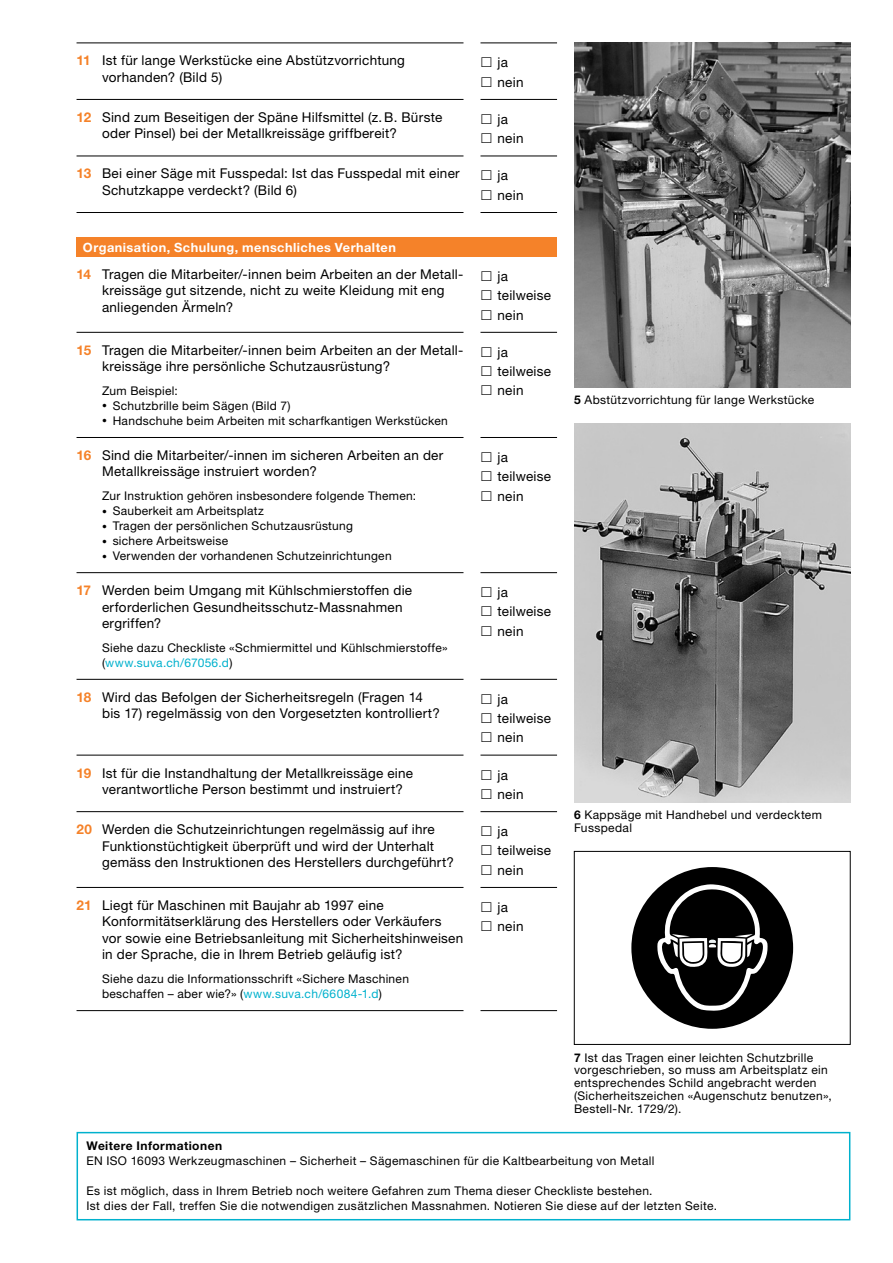
<style>
.page{position:relative;width:893px;height:1263px;background:#fff}
.page>*{position:absolute;margin:0;border:0;box-sizing:border-box;transform-origin:0 0}
.t1{font:13.5px/19.2px "Helvetica Neue LT Std";letter-spacing:.02em;color:#000}
.t2{font:700 12.75px "Helvetica Neue LT Std";letter-spacing:.035em;color:#fff}
.t3{font:12px/12.8px "Helvetica Neue LT Std";letter-spacing:.025em;color:#000}
.t4{font:700 12px "Helvetica Neue LT Std";letter-spacing:.035em;color:#000}
.s1{font-weight:700;color:#f58229}
.s2{font-size:9.75px}
.s3{color:#00b1cd}
.s4{font-weight:700}
</style>
<div class="page">
<img style="left:574px;top:43px;width:276px;height:344px">
<img style="left:574px;top:423px;width:276px;height:379px">
<div style="left:631px;top:867px;width:162px;height:162px;background:#000;border-radius:50%"></div>
<svg style="left:657px;top:884px;width:111px;height:127px"></svg>
<div style="left:574px;top:851px;width:276px;height:194px;border:1px solid #000"></div>
<hr style="left:480px;top:43px;width:77px;height:1px;background:#000">
<hr style="left:480px;top:99px;width:77px;height:1px;background:#000">
<hr style="left:480px;top:156px;width:77px;height:1px;background:#000">
<hr style="left:480px;top:212px;width:77px;height:1px;background:#000">
<hr style="left:77px;top:43px;width:386px;height:1px;background:#000">
<hr style="left:77px;top:99px;width:386px;height:1px;background:#000">
<hr style="left:77px;top:156px;width:386px;height:1px;background:#000">
<hr style="left:77px;top:212px;width:386px;height:1px;background:#000">
<div style="left:77px;top:237px;width:480px;height:19px;background:#f58229"></div>
<hr style="left:480px;top:332px;width:77px;height:1px;background:#000">
<hr style="left:480px;top:437px;width:77px;height:1px;background:#000">
<hr style="left:480px;top:572px;width:77px;height:1px;background:#000">
<hr style="left:480px;top:679px;width:77px;height:1px;background:#000">
<hr style="left:480px;top:755px;width:77px;height:1px;background:#000">
<hr style="left:480px;top:811px;width:77px;height:1px;background:#000">
<hr style="left:480px;top:887px;width:77px;height:1px;background:#000">
<hr style="left:480px;top:1010px;width:77px;height:1px;background:#000">
<hr style="left:77px;top:332px;width:386px;height:1px;background:#000">
<hr style="left:77px;top:437px;width:386px;height:1px;background:#000">
<hr style="left:77px;top:572px;width:386px;height:1px;background:#000">
<hr style="left:77px;top:679px;width:386px;height:1px;background:#000">
<hr style="left:77px;top:755px;width:386px;height:1px;background:#000">
<hr style="left:77px;top:811px;width:386px;height:1px;background:#000">
<hr style="left:77px;top:887px;width:386px;height:1px;background:#000">
<hr style="left:77px;top:1010px;width:386px;height:1px;background:#000">
<div style="left:77px;top:1132px;width:773px;height:88px;border:2px solid #00b1cd"></div>
<p class="t1" style="left:102px;top:52px;width:304px;line-height:16.5px;text-indent:-26px"><span class="s1">11</span> Ist für lange Werkstücke eine Abstützvorrichtung vorhanden? (Bild 5)</p>
<p class="t1" style="left:497px;top:53px;width:28px">ja nein</p>
<p class="t1" style="left:102px;top:109px;width:342px;line-height:16.5px;text-indent:-26px"><span class="s1">12</span> Sind zum Beseitigen der Späne Hilfsmittel (z.B. Bürste oder Pinsel) bei der Metallkreissäge griffbereit?</p>
<p class="t1" style="left:498px;top:109px;width:28px">ja nein</p>
<p class="t1" style="left:102px;top:165px;width:359px;line-height:16.5px;text-indent:-26px"><span class="s1">13</span> Bei einer Säge mit Fusspedal: Ist das Fusspedal mit einer<br>Schutzkappe verdeckt? (Bild 6)</p>
<p class="t1" style="left:498px;top:166px;width:28px">ja nein</p>
<p class="t2" style="left:83px;top:239px;width:314px">Organisation, Schulung, menschliches Verhalten</p>
<p class="t1" style="left:102px;top:266px;width:363px;line-height:16.5px;text-indent:-26px"><span class="s1">14</span> Tragen die Mitarbeiter/-innen beim Arbeiten an der Metall&shy;kreissäge gut sitzende, nicht zu weite Kleidung mit eng anliegenden Ärmeln?</p>
<p class="t1" style="left:497px;top:266px;width:55px">ja teilweise nein</p>
<p class="t1" style="left:102px;top:341px;width:363px;line-height:16.5px;text-indent:-26px"><span class="s1">15</span> Tragen die Mitarbeiter/-innen beim Arbeiten an der Metall&shy;kreissäge ihre persönliche Schutzausrüstung?</p>
<p class="t3" style="left:102px;top:384px;width:77px">Zum Beispiel:</p>
<p class="t3" style="left:102px;top:399px;width:190px"><span class="s2">•</span> Schutzbrille beim Sägen (Bild 7)</p>
<p class="t3" style="left:102px;top:414px;width:347px"><span class="s2">•</span> Handschuhe beim Arbeiten mit scharfkantigen Werkstücken</p>
<p class="t1" style="left:497px;top:342px;width:55px">ja teilweise nein</p>
<p class="t1" style="left:102px;top:447px;width:343px;line-height:16.5px;text-indent:-26px"><span class="s1">16</span> Sind die Mitarbeiter/-innen im sicheren Arbeiten an der<br>Metallkreissäge instruiert worden?</p>
<p class="t3" style="left:102px;top:489px;width:316px">Zur Instruktion gehören insbesondere folgende Themen:</p>
<p class="t3" style="left:102px;top:504px;width:163px"><span class="s2">•</span> Sauberkeit am Arbeitsplatz</p>
<p class="t3" style="left:102px;top:519px;width:252px"><span class="s2">•</span> Tragen der persönlichen Schutzausrüstung</p>
<p class="t3" style="left:102px;top:534px;width:128px"><span class="s2">•</span> sichere Arbeitsweise</p>
<p class="t3" style="left:102px;top:549px;width:291px"><span class="s2">•</span> Verwenden der vorhandenen Schutzeinrichtungen</p>
<p class="t1" style="left:102px;top:582px;width:312px;line-height:16.5px;text-indent:-26px"><span class="s1">17</span> Werden beim Umgang mit Kühlschmierstoffen die erforderlichen Gesundheitsschutz-Massnahmen ergriffen?</p>
<p class="t3" style="left:102px;top:640px;width:347px;line-height:15px">Siehe dazu Checkliste «Schmiermittel und Kühlschmierstoffe» (<span class="s3">www.suva.ch/67056.d</span>)</p>
<p class="t1" style="left:497px;top:447px;width:55px">ja teilweise nein</p>
<p class="t1" style="left:497px;top:583px;width:55px">ja teilweise nein</p>
<p class="t1" style="left:102px;top:688px;width:339px;line-height:16.5px;text-indent:-26px"><span class="s1">18</span> Wird das Befolgen der Sicherheitsregeln (Fragen 14 bis 17) regelmässig von den Vorgesetzten kontrolliert?</p>
<p class="t1" style="left:497px;top:689px;width:55px">ja teilweise nein</p>
<p class="t1" style="left:102px;top:764px;width:313px;line-height:16.5px;text-indent:-26px"><span class="s1">19</span> Ist für die Instandhaltung der Metallkreissäge eine verantwortliche Person bestimmt und instruiert?</p>
<p class="t1" style="left:497px;top:765px;width:27px">ja nein</p>
<p class="t1" style="left:102px;top:821px;width:354px;line-height:16.5px;text-indent:-26px"><span class="s1">20</span> Werden die Schutzeinrichtungen regelmässig auf ihre<br>Funktionstüchtigkeit überprüft und wird der Unterhalt gemäss den Instruktionen des Herstellers durchgeführt?</p>
<p class="t1" style="left:498px;top:821px;width:55px">ja teilweise nein</p>
<p class="t1" style="left:102px;top:896px;width:363px;line-height:16.5px;text-indent:-26px"><span class="s1">21</span> Liegt für Maschinen mit Baujahr ab 1997 eine Konformitätserklärung des Herstellers oder Verkäufers vor sowie eine Betriebsanleitung mit Sicherheitshinweisen in der Sprache, die in Ihrem Betrieb geläufig ist?</p>
<p class="t3" style="left:102px;top:971px;width:308px;line-height:15px">Siehe dazu die Informationsschrift «Sichere Maschinen beschaffen – aber wie?» (<span class="s3">www.suva.ch/66084-1.d</span>)</p>
<p class="t1" style="left:497px;top:897px;width:27px">ja nein</p>
<p class="t3" style="left:574px;top:393px;width:242px"><span class="s4">5</span> Abstützvorrichtung für lange Werkstücke</p>
<p class="t3" style="left:574px;top:808px;width:249px"><span class="s4">6</span> Kappsäge mit Handhebel und verdecktem<br>Fusspedal</p>
<p class="t3" style="left:574px;top:1051px;width:259px"><span class="s4">7</span> Ist das Tragen einer leichten Schutzbrille vorgeschrieben, so muss am Arbeitsplatz ein entsprechendes Schild angebracht werden (Sicherheitszeichen «Augenschutz benutzen», Bestell-Nr. 1729/2).</p>
<p class="t4" style="left:87px;top:1139px;width:137px">Weitere Informationen</p>
<p class="t3" style="left:87px;top:1155px;width:569px">EN ISO 16093 Werkzeugmaschinen – Sicherheit – Sägemaschinen für die Kaltbearbeitung von Metall</p>
<p class="t3" style="left:87px;top:1183px;width:632px;line-height:15px">Es ist möglich, dass in Ihrem Betrieb noch weitere Gefahren zum Thema dieser Checkliste bestehen.<br>Ist dies der Fall, treffen Sie die notwendigen zusätzlichen Massnahmen. Notieren Sie diese auf der letzten Seite.</p>
</div>
